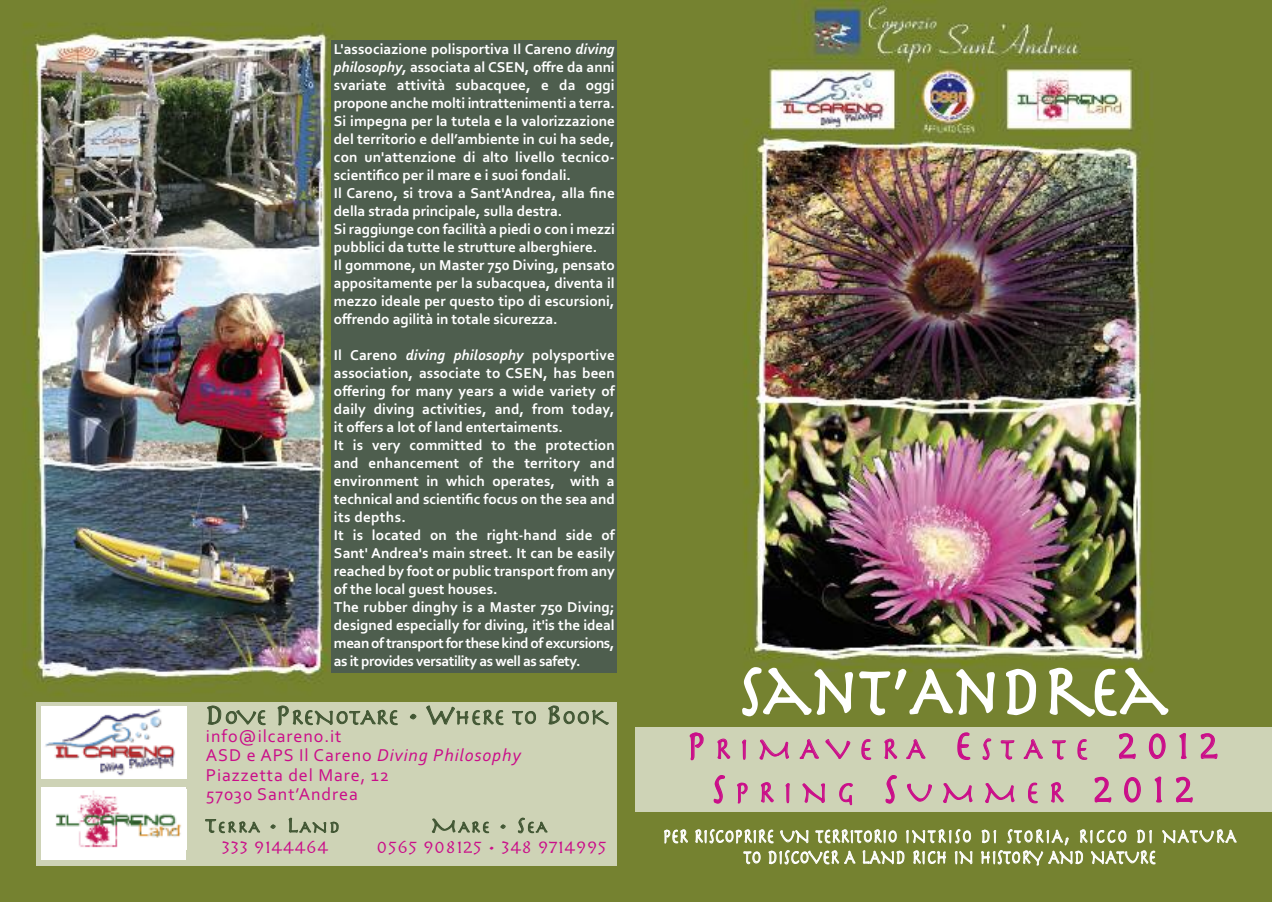
<style>
.page{position:relative;width:1272px;height:902px;background:#fff}
.page>*{position:absolute;margin:0;border:0;box-sizing:border-box;transform-origin:0 0}
.t1{font:72px "Herculanum";color:#fff;scale:.9 1}
.t2{font:31.5px/43.5px "Herculanum";letter-spacing:.315em;color:#ca0d89;text-align:center;scale:.9 1}
.t3{font:22.5px "Herculanum";color:#415633}
.t4{font:20.25px/21px "Herculanum";letter-spacing:.005em;color:#fff;text-align:center;scale:.8 1}
.t5{font:19.5px "Herculanum";color:#ca0d89}
.t6{font:18px/19.5px "Corbel";letter-spacing:.05em;color:#ca0d89}
.t7{font:16.8px "Herculanum";letter-spacing:.08em;color:#415633}
.t8{font:700 15px/18px "Corbel";color:#fff}
.s1{font-style:italic}
.s2{font-size:30px}
.s3{font-size:22.5px}
.s4{font-size:42px}
.s5{font-size:27px}
</style>
<div class="page">
<img style="left:635px;top:0;width:636px;height:901px">
<img style="left:0;top:0;width:635px;height:901px">
<div style="left:635px;top:727px;width:636px;height:84px;background:#ced3b6"></div>
<div style="left:332px;top:41px;width:285px;height:631px;background:#4e5e4e"></div>
<div style="left:36px;top:702px;width:581px;height:163px;background:#ced3b6"></div>
<img style="left:42px;top:706px;width:144px;height:72px">
<div style="left:42px;top:786px;width:144px;height:73px;background:#fff"></div>
<img style="left:55px;top:790px;width:126px;height:58px">
<p class="t8" style="left:334px;top:40px;width:282px">L'associazione polisportiva Il Careno <span class="s1">diving philosophy,</span> associata al CSEN, offre da anni svariate attività subacquee, e da oggi propone anche molti intrattenimenti a terra.<br>Si impegna per la tutela e la valorizzazione del territorio e dell’ambiente in cui ha sede, con un'attenzione di alto livello tecnico&shy;scientifico per il mare e i suoi fondali.<br>Il Careno, si trova a Sant'Andrea, alla fine della strada principale, sulla destra.<br>Si raggiunge con facilità a piedi o con i mezzi pubblici da tutte le strutture alberghiere.<br>Il gommone, un Master 750 Diving, pensato appositamente per la subacquea, diventa il mezzo ideale per questo tipo di escursioni, offrendo agilità in totale sicurezza.</p>
<p class="t8" style="left:334px;top:346px;width:282px">Il Careno <span class="s1">diving philosophy</span> polysportive association, associate to CSEN, has been offering for many years a wide variety of daily diving activities, and, from today, it offers a lot of land entertaiments.<br>It is very committed to the protection and enhancement of the territory and environment in which operates, with a technical and scientific focus on the sea and its depths.<br>It is located on the right-hand side of Sant' Andrea's main street. It can be easily reached by foot or public transport from any of the local guest houses.<br>The rubber dinghy is a Master 750 Diving; designed especially for diving, it'is the ideal meanoftransport forthesekindof excursions, as it provides versatility as well as safety.</p>
<h3 class="t3" style="left:205px;top:702px;width:405px"><span class="s2">D</span>OVE <span class="s2">P</span>RENOTARE <span class="s2">• W</span>HERE TO <span class="s2">B</span>OOK</h3>
<p class="t6" style="left:206px;top:726px;width:316px">info@ilcareno.it<br>ASD e APS Il Careno <span class="s1">Diving Philosophy<br></span>Piazzetta del Mare, 12<br>57030 Sant’Andrea</p>
<p class="t7" style="left:205px;top:816px;width:136px"><span class="s3">T</span>ERRA <span class="s3">• L</span>AND</p>
<h3 class="t5" style="left:221px;top:834px;width:109px">333 9144464</h3>
<p class="t7" style="left:430px;top:816px;width:118px"><span class="s3">M</span>ARE <span class="s3">• S</span>EA</p>
<h3 class="t5" style="left:376px;top:834px;width:232px">0565 908125 • 348 9714995</h3>
<h1 class="t1" style="left:737px;top:645px;width:479px">SANT’ANDREA</h1>
<h2 class="t2" style="left:686px;top:725px;width:592px"><span class="s4">P</span>RIMAVERA <span class="s4">E</span>STATE <span class="s4">2012<br>S</span>PRING <span class="s4">S</span>UMMER <span class="s4">2012</span></h2>
<h3 class="t4" style="left:662px;top:824px;width:718px">PER RISCOPRIRE UN TERRITORIO INTRISO DI STORIA<span class="s5">,</span> RICCO DI NATURA<br>TO DISCOVER A LAND RICH IN HISTORY AND NATURE</h3>
</div>
